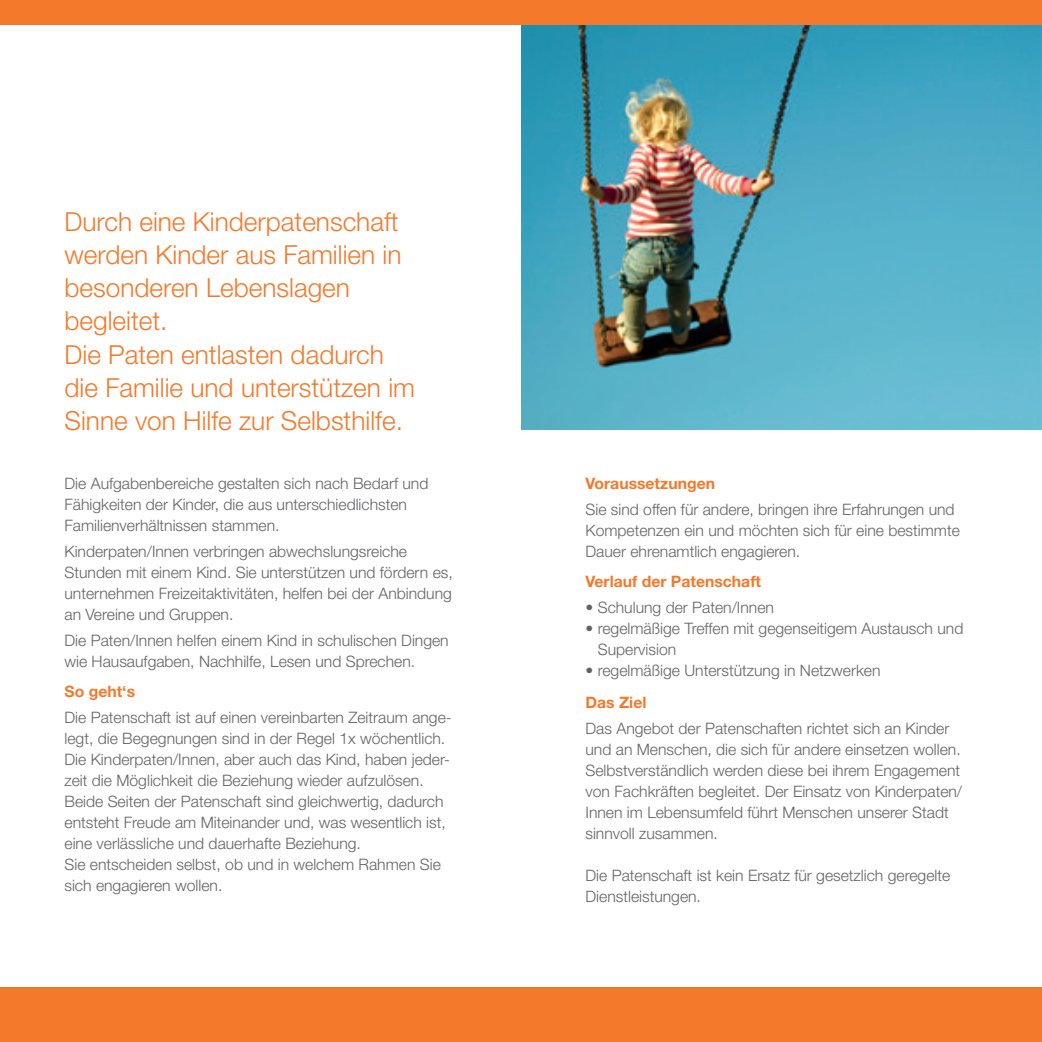
<style>
.page{position:relative;width:1042px;height:1042px;background:#fff}
.page>*{position:absolute;margin:0;border:0;box-sizing:border-box;transform-origin:0 0}
.t1{font:300 26.25px/33.2px "Helvetica Neue LT";color:#f4792a}
.t2{font:300 15.75px/21px "Helvetica Neue LT";color:#636366}
.t3{font:700 15.75px "Helvetica Neue LT";color:#f4792a}
</style>
<div class="page">
<img style="left:521px;top:25px;width:521px;height:405px">
<div style="left:0;top:987px;width:1042px;height:55px;background:#f4792a"></div>
<div style="left:0;top:0;width:1042px;height:25px;background:#f4792a"></div>
<h1 class="t1" style="left:64px;top:204px;width:352px">Durch eine Kinderpatenschaft werden Kinder aus Familien in besonderen Lebenslagen begleitet.<br>Die Paten entlasten dadurch die Familie und unterstützen im<br>Sinne von Hilfe zur Selbsthilfe.</h1>
<p class="t2" style="left:64px;top:472px;width:365px">Die Aufgabenbereiche gestalten sich nach Bedarf und<br>Fähigkeiten der Kinder, die aus unterschiedlichsten<br>Familienverhältnissen stammen.</p>
<p class="t2" style="left:64px;top:540px;width:390px">Kinderpaten/Innen verbringen abwechslungsreiche Stunden mit einem Kind. Sie unterstützen und fördern es, unternehmen Freizeitaktivitäten, helfen bei der Anbindung an Vereine und Gruppen.</p>
<p class="t2" style="left:64px;top:629px;width:386px">Die Paten/Innen helfen einem Kind in schulischen Dingen wie Hausaufgaben, Nachhilfe, Lesen und Sprechen.</p>
<p class="t3" style="left:64px;top:682px;width:72px">So geht‘s</p>
<p class="t2" style="left:64px;top:707px;width:389px">Die Patenschaft ist auf einen vereinbarten Zeitraum ange&shy;legt, die Begegnungen sind in der Regel 1x wöchentlich.<br>Die Kinderpaten/Innen, aber auch das Kind, haben jeder&shy;zeit die Möglichkeit die Beziehung wieder aufzulösen.<br>Beide Seiten der Patenschaft sind gleichwertig, dadurch entsteht Freude am Miteinander und, was wesentlich ist, eine verlässliche und dauerhafte Beziehung.<br>Sie entscheiden selbst, ob und in welchem Rahmen Sie sich engagieren wollen.</p>
<p class="t3" style="left:585px;top:473px;width:131px">Voraussetzungen</p>
<p class="t2" style="left:585px;top:498px;width:376px">Sie sind offen für andere, bringen ihre Erfahrungen und<br>Kompetenzen ein und möchten sich für eine bestimmte<br>Dauer ehrenamtlich engagieren.</p>
<p class="t3" style="left:585px;top:572px;width:177px">Verlauf der Patenschaft</p>
<p class="t2" style="left:585px;top:597px;width:190px">• Schulung der Paten/Innen</p>
<p class="t2" style="left:598px;top:618px;width:367px;text-indent:-12px">• regelmäßige Treffen mit gegenseitigem Austausch und<br>Supervision</p>
<p class="t2" style="left:585px;top:660px;width:296px">• regelmäßige Unterstützung in Netzwerken</p>
<p class="t3" style="left:585px;top:692px;width:62px">Das Ziel</p>
<p class="t2" style="left:585px;top:717px;width:378px">Das Angebot der Patenschaften richtet sich an Kinder und an Menschen, die sich für andere einsetzen wollen.<br>Selbstverständlich werden diese bei ihrem Engagement von Fachkräften begleitet. Der Einsatz von Kinderpaten/ Innen im Lebensumfeld führt Menschen unserer Stadt sinnvoll zusammen.</p>
<p class="t2" style="left:585px;top:864px;width:366px">Die Patenschaft ist kein Ersatz für gesetzlich geregelte<br>Dienstleistungen.</p>
</div>
